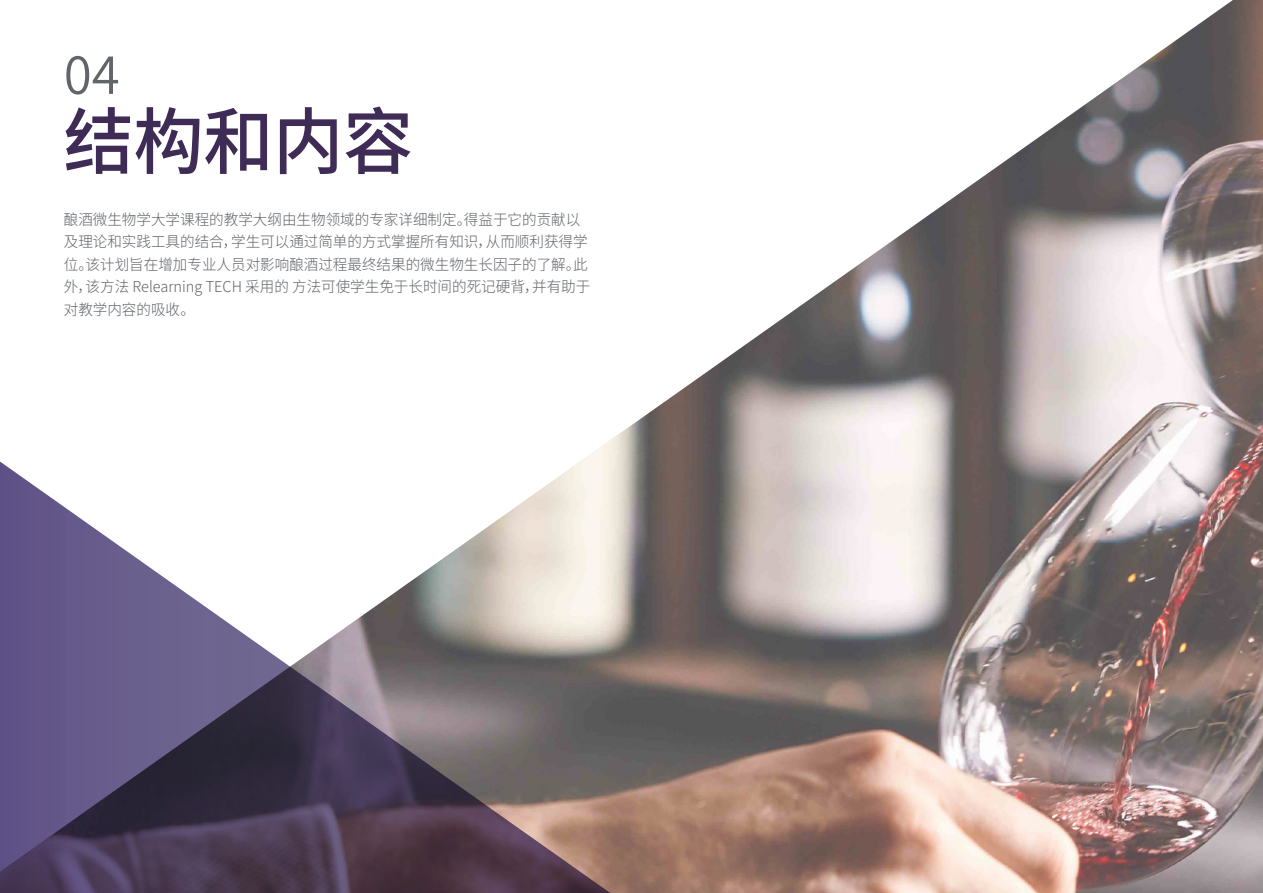
<style>
.page{position:relative;width:1263px;height:893px;background:#fff}
.page>*{position:absolute;margin:0;border:0;box-sizing:border-box;transform-origin:0 0}
.t1{font:500 72px "Source Han Sans CN";color:#3e2b56}
.t2{font:52.5px "Source Han Sans CN";color:#61646a}
.t3{font:300 15px/22.5px "Source Han Sans CN";color:#61646a}
</style>
<div class="page">
<img style="left:602px;top:0;width:661px;height:893px">
<svg style="left:0;top:446px;width:640px;height:447px"></svg>
<h2 class="t2" style="left:64px;top:45px;width:57px">04</h2>
<h1 class="t1" style="left:64px;top:101px;width:351px">结构和内容</h1>
<p class="t3" style="left:64px;top:208px;width:528px">酿酒微生物学大学课程的教学大纲由生物领域的专家详细制定。得益于它的贡献以及理论和实践工具的结合，学生可以通过简单的方式掌握所有知识，从而顺利获得学位。该计划旨在增加专业人员对影响酿酒过程最终结果的微生物生长因子的了解。此外，该方法 Relearning TECH 采用的 方法可使学生免于长时间的死记硬背，并有助于对教学内容的吸收。</p>
</div>
